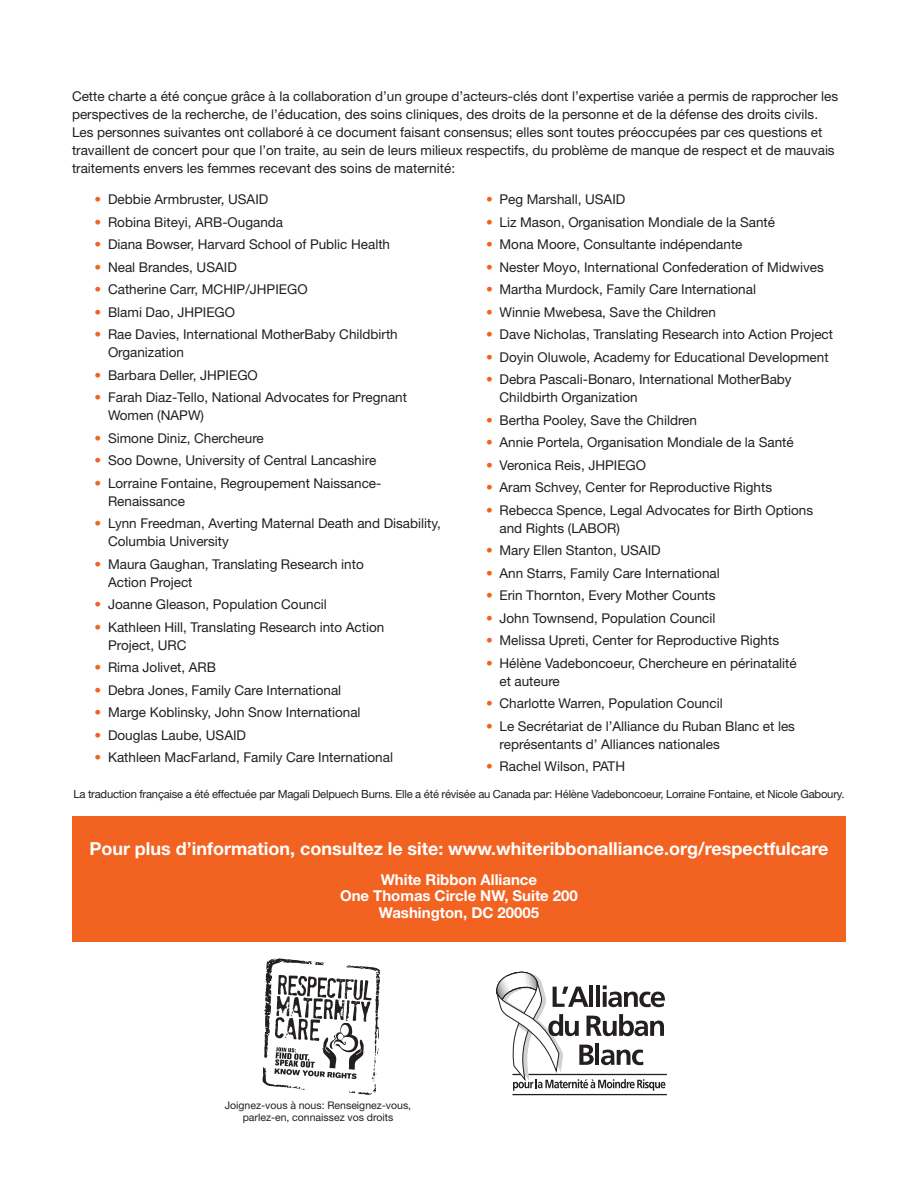
<style>
.page{position:relative;width:918px;height:1188px;background:#fff}
.page>*{position:absolute;margin:0;border:0;box-sizing:border-box;transform-origin:0 0}
.t1{font:700 18px "Helvetica Neue";color:#fff}
.t2{font:700 15px/16.5px "Helvetica Neue";color:#fff;text-align:center}
.t3{font:13.5px/18px "Helvetica Neue";color:#231f20}
.t4{font:11.25px "Helvetica Neue";letter-spacing:-.02em;color:#231f20}
.t5{font:10.5px/12px "Helvetica Neue";color:#231f20;text-align:center}
.s1{color:#f26221}
</style>
<div class="page">
<div style="left:72px;top:816px;width:774px;height:126px;background:#f26221"></div>
<hr style="left:512px;top:1074px;width:155px;height:1px;background:#231f20">
<hr style="left:512px;top:1094px;width:155px;height:1px;background:#231f20">
<svg style="left:496px;top:972px;width:169px;height:119px"></svg>
<svg style="left:262px;top:958px;width:118px;height:137px"></svg>
<p class="t3" style="left:72px;top:87px;width:768px">Cette charte a été conçue grâce à la collaboration d’un groupe d’acteurs-clés dont l’expertise variée a permis de rapprocher les perspectives de la recherche, de l’éducation, des soins cliniques, des droits de la personne et de la défense des droits civils.<br>Les personnes suivantes ont collaboré à ce document faisant consensus; elles sont toutes préoccupées par ces questions et travaillent de concert pour que l’on traite, au sein de leurs milieux respectifs, du problème de manque de respect et de mauvais traitements envers les femmes recevant des soins de maternité:</p>
<p class="t3" style="left:95px;top:190px;width:175px"><span class="s1">•</span> Debbie Armbruster, USAID</p>
<p class="t3" style="left:95px;top:213px;width:190px"><span class="s1">•</span> Robina Biteyi, ARB-Ouganda</p>
<p class="t3" style="left:95px;top:235px;width:297px"><span class="s1">•</span> Diana Bowser, Harvard School of Public Health</p>
<p class="t3" style="left:95px;top:258px;width:144px"><span class="s1">•</span> Neal Brandes, USAID</p>
<p class="t3" style="left:95px;top:280px;width:215px"><span class="s1">•</span> Catherine Carr, MCHIP/JHPIEGO</p>
<p class="t3" style="left:95px;top:303px;width:142px"><span class="s1">•</span> Blami Dao, JHPIEGO</p>
<p class="t3" style="left:108px;top:325px;width:291px;text-indent:-14px"><span class="s1">•</span> Rae Davies, International MotherBaby Childbirth<br>Organization</p>
<p class="t3" style="left:95px;top:366px;width:165px"><span class="s1">•</span> Barbara Deller, JHPIEGO</p>
<p class="t3" style="left:108px;top:388px;width:301px;text-indent:-14px"><span class="s1">•</span> Farah Diaz-Tello, National Advocates for Pregnant<br>Women (NAPW)</p>
<p class="t3" style="left:95px;top:429px;width:171px"><span class="s1">•</span> Simone Diniz, Chercheure</p>
<p class="t3" style="left:95px;top:451px;width:283px"><span class="s1">•</span> Soo Downe, University of Central Lancashire</p>
<p class="t3" style="left:108px;top:474px;width:275px;text-indent:-14px"><span class="s1">•</span> Lorraine Fontaine, Regroupement Naissance-<br>Renaissance</p>
<p class="t3" style="left:108px;top:514px;width:334px;text-indent:-14px"><span class="s1">•</span> Lynn Freedman, Averting Maternal Death and Disability,<br>Columbia University</p>
<p class="t3" style="left:108px;top:555px;width:257px;text-indent:-14px"><span class="s1">•</span> Maura Gaughan, Translating Research into<br>Action Project</p>
<p class="t3" style="left:95px;top:595px;width:234px"><span class="s1">•</span> Joanne Gleason, Population Council</p>
<p class="t3" style="left:108px;top:618px;width:278px;text-indent:-14px"><span class="s1">•</span> Kathleen Hill, Translating Research into Action<br>Project, URC</p>
<p class="t3" style="left:95px;top:658px;width:123px"><span class="s1">•</span> Rima Jolivet, ARB</p>
<p class="t3" style="left:95px;top:681px;width:248px"><span class="s1">•</span> Debra Jones, Family Care International</p>
<p class="t3" style="left:95px;top:703px;width:268px"><span class="s1">•</span> Marge Koblinsky, John Snow International</p>
<p class="t3" style="left:95px;top:726px;width:153px"><span class="s1">•</span> Douglas Laube, USAID</p>
<p class="t3" style="left:95px;top:748px;width:300px"><span class="s1">•</span> Kathleen MacFarland, Family Care International</p>
<p class="t3" style="left:486px;top:190px;width:141px"><span class="s1">•</span> Peg Marshall, USAID</p>
<p class="t3" style="left:486px;top:213px;width:291px"><span class="s1">•</span> Liz Mason, Organisation Mondiale de la Santé</p>
<p class="t3" style="left:486px;top:235px;width:258px"><span class="s1">•</span> Mona Moore, Consultante indépendante</p>
<p class="t3" style="left:486px;top:258px;width:339px"><span class="s1">•</span> Nester Moyo, International Confederation of Midwives</p>
<p class="t3" style="left:486px;top:280px;width:272px"><span class="s1">•</span> Martha Murdock, Family Care International</p>
<p class="t3" style="left:486px;top:303px;width:232px"><span class="s1">•</span> Winnie Mwebesa, Save the Children</p>
<p class="t3" style="left:486px;top:325px;width:349px"><span class="s1">•</span> Dave Nicholas, Translating Research into Action Project</p>
<p class="t3" style="left:486px;top:348px;width:344px"><span class="s1">•</span> Doyin Oluwole, Academy for Educational Development</p>
<p class="t3" style="left:500px;top:370px;width:294px;text-indent:-14px"><span class="s1">•</span> Debra Pascali-Bonaro, International MotherBaby<br>Childbirth Organization</p>
<p class="t3" style="left:486px;top:411px;width:213px"><span class="s1">•</span> Bertha Pooley, Save the Children</p>
<p class="t3" style="left:486px;top:433px;width:309px"><span class="s1">•</span> Annie Portela, Organisation Mondiale de la Santé</p>
<p class="t3" style="left:486px;top:456px;width:162px"><span class="s1">•</span> Veronica Reis, JHPIEGO</p>
<p class="t3" style="left:486px;top:478px;width:288px"><span class="s1">•</span> Aram Schvey, Center for Reproductive Rights</p>
<p class="t3" style="left:500px;top:501px;width:315px;text-indent:-14px"><span class="s1">•</span> Rebecca Spence, Legal Advocates for Birth Options and Rights (LABOR)</p>
<p class="t3" style="left:486px;top:541px;width:176px"><span class="s1">•</span> Mary Ellen Stanton, USAID</p>
<p class="t3" style="left:486px;top:564px;width:235px"><span class="s1">•</span> Ann Starrs, Family Care International</p>
<p class="t3" style="left:486px;top:586px;width:231px"><span class="s1">•</span> Erin Thornton, Every Mother Counts</p>
<p class="t3" style="left:486px;top:609px;width:231px"><span class="s1">•</span> John Townsend, Population Council</p>
<p class="t3" style="left:486px;top:631px;width:295px"><span class="s1">•</span> Melissa Upreti, Center for Reproductive Rights</p>
<p class="t3" style="left:500px;top:654px;width:299px;text-indent:-14px"><span class="s1">•</span> Hélène Vadeboncoeur, Chercheure en périnatalité et auteure</p>
<p class="t3" style="left:486px;top:694px;width:238px"><span class="s1">•</span> Charlotte Warren, Population Council</p>
<p class="t3" style="left:500px;top:717px;width:297px;text-indent:-14px"><span class="s1">•</span> Le Secrétariat de l’Alliance du Ruban Blanc et les représentants d’ Alliances nationales</p>
<p class="t3" style="left:486px;top:757px;width:141px"><span class="s1">•</span> Rachel Wilson, PATH</p>
<p class="t4" style="left:73px;top:787px;width:773px">La traduction française a été effectuée par Magali Delpuech Burns. Elle a été révisée au Canada par: Hélène Vadeboncoeur, Lorraine Fontaine, et Nicole Gaboury.</p>
<h1 class="t1" style="left:90px;top:837px;width:740px">Pour plus d’information, consultez le site: www.whiteribbonalliance.org/respectfulcare</h1>
<p class="t2" style="left:340px;top:871px;width:239px">White Ribbon Alliance<br>One Thomas Circle NW, Suite 200<br>Washington, DC 20005</p>
<p class="t5" style="left:225px;top:1099px;width:188px">Joignez-vous à nous: Renseignez-vous, parlez-en, connaissez vos droits</p>
</div>
